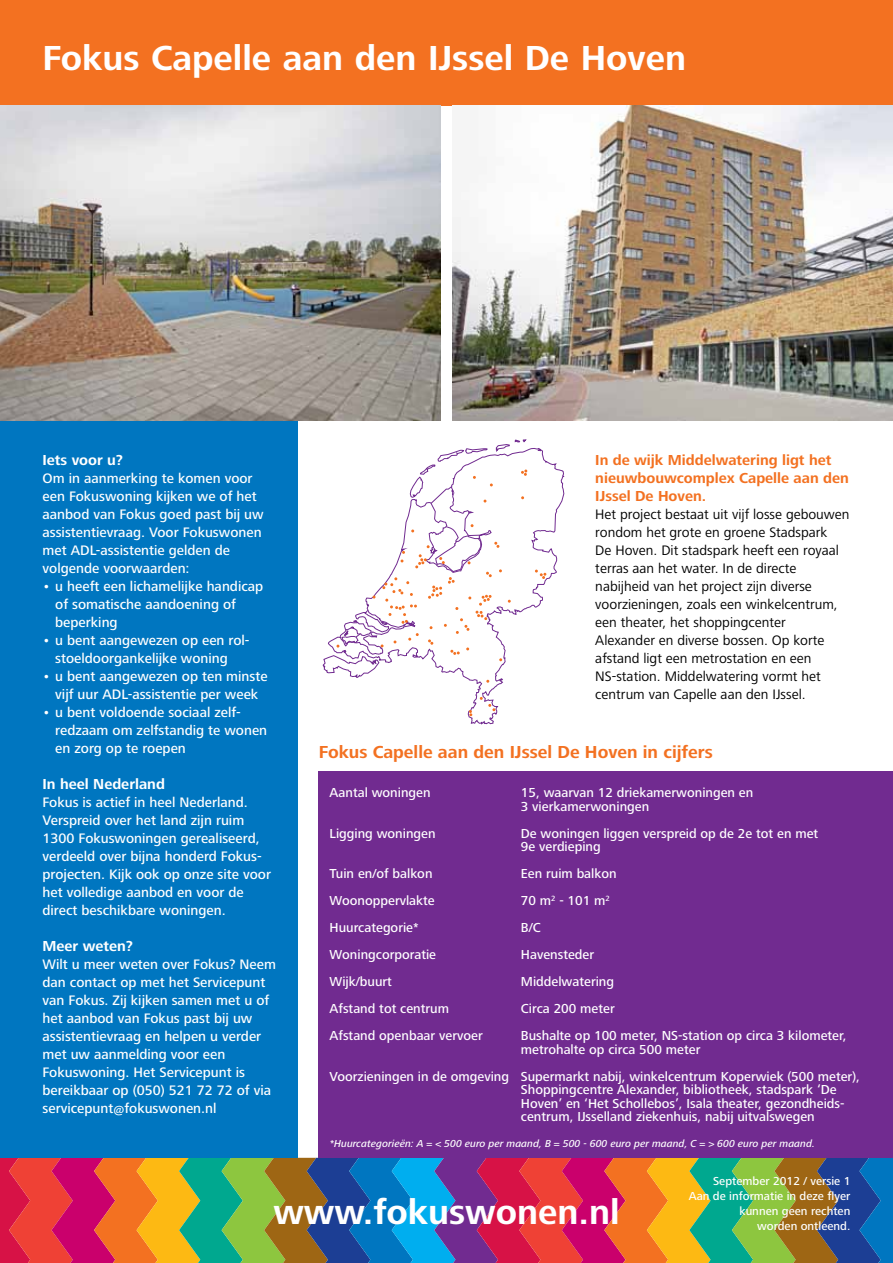
<style>
.page{position:relative;width:893px;height:1263px;background:#fff}
.page>*{position:absolute;margin:0;border:0;box-sizing:border-box;transform-origin:0 0}
.t1{font:700 36px "Frutiger Next LT";color:#fff}
.t2{font:700 18px "Frutiger Next LT";color:#f37121}
.t3{font:700 15px/18px "Frutiger Next LT";color:#f37121}
.t4{font:700 15px "Frutiger Next LT";color:#fff}
.t5{font:500 14.25px/18px "Frutiger Next LT";color:#fff}
.t6{font:14.25px/18px "Frutiger Next LT";color:#000}
.t7{font:500 13.5px/13.5px "Frutiger Next LT";color:#fff}
.t8{font:500 12px/15px "Frutiger Next LT";color:#fff;text-align:right}
.t9{font:italic 500 10.5px "Frutiger Next LT";color:#fff}
</style>
<div class="page">
<div style="left:0;top:0;width:893px;height:105px;background:#f37121"></div>
<svg style="left:0;top:1158px;width:893px;height:105px;background:#8c6a5e"></svg>
<div style="left:0;top:421px;width:298px;height:737px;background:#0076c0"></div>
<img style="left:0;top:105px;width:440px;height:316px">
<img style="left:453px;top:105px;width:440px;height:316px">
<svg style="left:405px;top:448px;width:160px;height:277px"></svg>
<svg style="left:469px;top:710px;width:3px;height:6px"></svg>
<svg style="left:535px;top:570px;width:11px;height:9px"></svg>
<svg style="left:480px;top:697px;width:15px;height:14px"></svg>
<svg style="left:410px;top:439px;width:117px;height:65px"></svg>
<svg style="left:322px;top:524px;width:180px;height:159px"></svg>
<div style="left:319px;top:771px;width:574px;height:387px;background:#712b90"></div>
<h1 class="t1" style="left:43px;top:38px;width:645px">Fokus Capelle aan den IJssel De Hoven</h1>
<p class="t4" style="left:43px;top:452px;width:82px">Iets voor u?</p>
<p class="t5" style="left:43px;top:470px;width:223px">Om in aanmerking te komen voor een Fokuswoning kijken we of het aanbod van Fokus goed past bij uw assistentievraag. Voor Fokuswonen met ADL-assistentie gelden de volgende voorwaarden:</p>
<p class="t5" style="left:55px;top:578px;width:210px;text-indent:-13px">• u heeft een lichamelijke handicap of somatische aandoening of beperking</p>
<p class="t5" style="left:55px;top:631px;width:196px;text-indent:-13px">• u bent aangewezen op een rol&shy;stoeldoorgankelijke woning</p>
<p class="t5" style="left:43px;top:667px;width:227px;text-align:center">• u bent aangewezen op ten minste vijf uur ADL-assistentie per week</p>
<p class="t5" style="left:55px;top:703px;width:213px;text-indent:-13px">• u bent voldoende sociaal zelf&shy;redzaam om zelfstandig te wonen en zorg op te roepen</p>
<p class="t4" style="left:43px;top:776px;width:124px">In heel Nederland</p>
<p class="t5" style="left:43px;top:794px;width:230px">Fokus is actief in heel Nederland.<br>Verspreid over het land zijn ruim 1300 Fokuswoningen gerealiseerd, verdeeld over bijna honderd Fokus&shy;projecten. Kijk ook op onze site voor het volledige aanbod en voor de direct beschikbare woningen.</p>
<p class="t4" style="left:43px;top:938px;width:92px">Meer weten?</p>
<p class="t5" style="left:43px;top:956px;width:235px">Wilt u meer weten over Fokus? Neem dan contact op met het Servicepunt van Fokus. Zij kijken samen met u of het aanbod van Fokus past bij uw assistentievraag en helpen u verder met uw aanmelding voor een<br>Fokuswoning. Het Servicepunt is bereikbaar op (050) 521 72 72 of via servicepunt@fokuswonen.nl</p>
<p class="t3" style="left:595px;top:451px;width:255px">In de wijk Middelwatering ligt het nieuwbouwcomplex Capelle aan den<br>IJssel De Hoven.</p>
<p class="t6" style="left:595px;top:506px;width:256px">Het project bestaat uit vijf losse gebouwen rondom het grote en groene Stadspark<br>De Hoven. Dit stadspark heeft een royaal terras aan het water. In de directe nabijheid van het project zijn diverse voorzieningen, zoals een winkelcentrum, een theater, het shoppingcenter<br>Alexander en diverse bossen. Op korte afstand ligt een metrostation en een NS-station. Middelwatering vormt het centrum van Capelle aan den IJssel.</p>
<p class="t2" style="left:319px;top:742px;width:395px">Fokus Capelle aan den IJssel De Hoven in cijfers</p>
<p class="t7" style="left:330px;top:786px;width:103px">Aantal woningen</p>
<p class="t7" style="left:521px;top:786px;width:234px">15, waarvan 12 driekamerwoningen en<br>3 vierkamerwoningen</p>
<p class="t7" style="left:330px;top:826px;width:108px">Ligging woningen</p>
<p class="t7" style="left:521px;top:826px;width:299px">De woningen liggen verspreid op de 2e tot en met<br>9e verdieping</p>
<p class="t7" style="left:330px;top:867px;width:105px">Tuin en/of balkon</p>
<p class="t7" style="left:521px;top:867px;width:97px">Een ruim balkon</p>
<p class="t7" style="left:330px;top:894px;width:107px">Woonoppervlakte</p>
<p class="t7" style="left:521px;top:894px;width:91px">70 m<sup>2</sup> - 101 m<sup>2</sup></p>
<p class="t7" style="left:330px;top:921px;width:91px">Huurcategorie*</p>
<p class="t7" style="left:521px;top:921px;width:21px">B/C</p>
<p class="t7" style="left:330px;top:948px;width:108px">Woningcorporatie</p>
<p class="t7" style="left:521px;top:948px;width:75px">Havensteder</p>
<p class="t7" style="left:330px;top:975px;width:64px">Wijk/buurt</p>
<p class="t7" style="left:521px;top:975px;width:95px">Middelwatering</p>
<p class="t7" style="left:330px;top:1002px;width:121px">Afstand tot centrum</p>
<p class="t7" style="left:521px;top:1002px;width:95px">Circa 200 meter</p>
<p class="t7" style="left:330px;top:1029px;width:155px">Afstand openbaar vervoer</p>
<p class="t7" style="left:521px;top:1029px;width:327px">Bushalte op 100 meter, NS-station op circa 3 kilometer, metrohalte op circa 500 meter</p>
<p class="t7" style="left:521px;top:1069px;width:341px;text-indent:-191px">Voorzieningen in de omgeving Supermarkt nabij, winkelcentrum Koperwiek (500 meter), Shoppingcentre Alexander, bibliotheek, stadspark ‘De Hoven’ en ‘Het Schollebos’, Isala theater, gezondheids&shy;centrum, IJsselland ziekenhuis, nabij uitvalswegen</p>
<p class="t9" style="left:330px;top:1137px;width:487px">*Huurcategorieën: A = &lt; 500 euro per maand, B = 500 - 600 euro per maand, C = &gt; 600 euro per maand.</p>
<h1 class="t1" style="left:273px;top:1192px;width:348px">www.fokuswonen.nl</h1>
<p class="t8" style="left:689px;top:1174px;width:163px">September 2012 / versie 1<br>Aan de informatie in deze flyer kunnen geen rechten<br>worden ontleend.</p>
</div>
